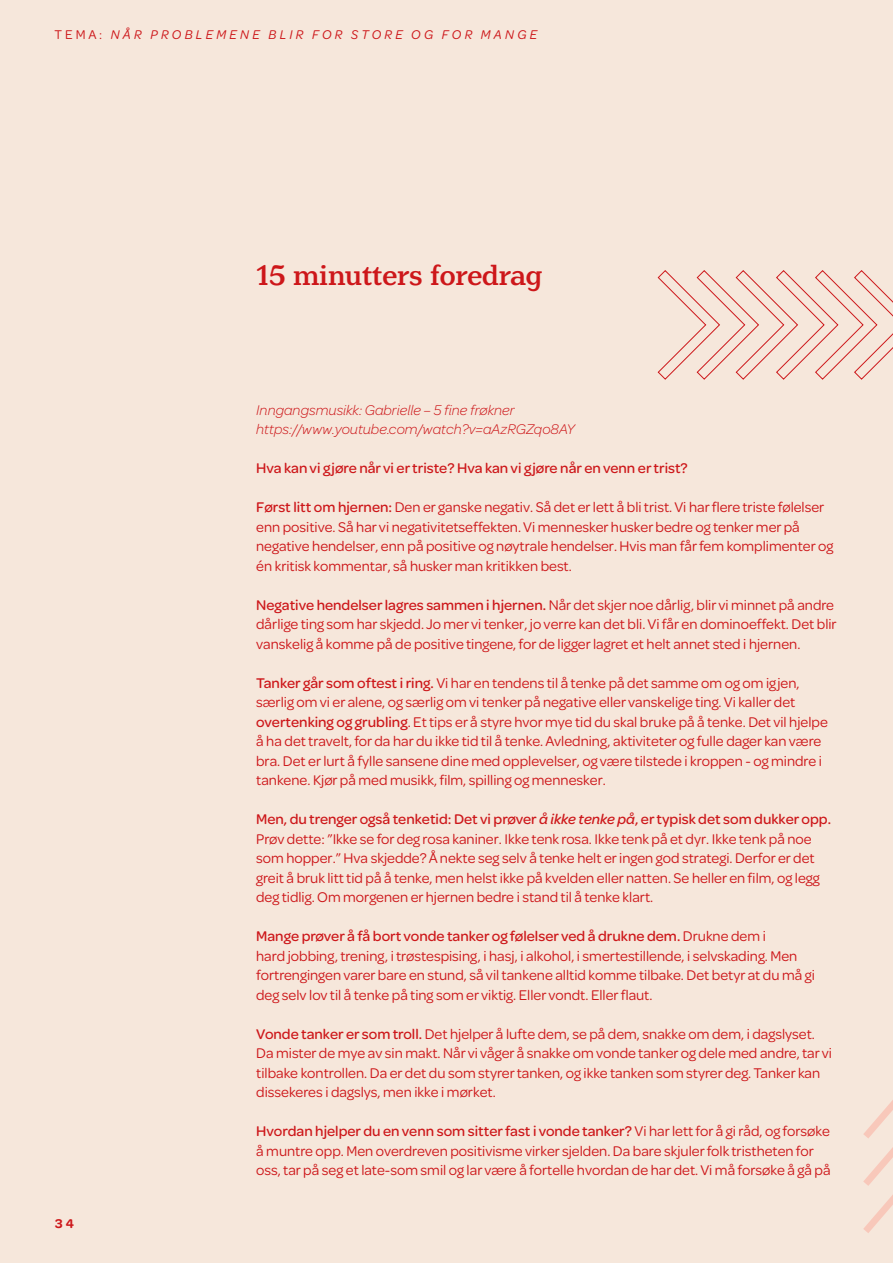
<style>
.page{position:relative;width:893px;height:1263px;background:#f6e7db}
.page>*{position:absolute;margin:0;border:0;box-sizing:border-box;transform-origin:0 0}
.t1{font:500 30px "Henriette";color:#cd171a}
.t2{font:15px/19.5px "Omnes";color:#cd171a}
.t3{font:italic 300 15px/19.5px "Omnes";color:#cd171a}
.t4{font:500 15px "Omnes";color:#cd171a}
.t5{font:italic 13.5px "Omnes";letter-spacing:.24em;color:#cd171a}
.t6{font:600 13.5px "Omnes";color:#cd171a}
.s1{font-style:normal}
.s2{font-weight:500}
.s3{font-weight:500;font-style:italic}
</style>
<div class="page">
<svg style="left:863px;top:1100px;width:30px;height:133px"></svg>
<svg style="left:658px;top:270px;width:235px;height:110px"></svg>
<p class="t5" style="left:55px;top:26px;width:484px"><span class="s1">TEMA:</span> NÅR PROBLEMENE BLIR FOR STORE OG FOR MANGE</p>
<p class="t1" style="left:256px;top:258px;width:287px">15 minutters foredrag</p>
<p class="t6" style="left:55px;top:1214px;width:20px">34</p>
<p class="t3" style="left:256px;top:399px;width:320px">Inngangsmusikk: Gabrielle – 5 fine frøkner https://www.youtube.com/watch?v=aAzRGZqo8AY</p>
<p class="t4" style="left:256px;top:458px;width:433px">Hva kan vi gjøre når vi er triste? Hva kan vi gjøre når en venn er trist?</p>
<p class="t2" style="left:256px;top:497px;width:578px"><span class="s2">Først litt om hjernen:</span> Den er ganske negativ. Så det er lett å bli trist. Vi har flere triste følelser enn positive. Så har vi negativitetseffekten. Vi mennesker husker bedre og tenker mer på negative hendelser, enn på positive og nøytrale hendelser. Hvis man får fem komplimenter og én kritisk kommentar, så husker man kritikken best.</p>
<p class="t2" style="left:256px;top:594px;width:582px"><span class="s2">Negative hendelser lagres sammen i hjernen.</span> Når det skjer noe dårlig, blir vi minnet på andre dårlige ting som har skjedd. Jo mer vi tenker, jo verre kan det bli. Vi får en dominoeffekt. Det blir vanskelig å komme på de positive tingene, for de ligger lagret et helt annet sted i hjernen.</p>
<p class="t2" style="left:256px;top:672px;width:573px"><span class="s2">Tanker går som oftest i ring.</span> Vi har en tendens til å tenke på det samme om og om igjen, særlig om vi er alene, og særlig om vi tenker på negative eller vanskelige ting. Vi kaller det <span class="s2">overtenking og grubling</span>. Et tips er å styre hvor mye tid du skal bruke på å tenke. Det vil hjelpe å ha det travelt, for da har du ikke tid til å tenke. Avledning, aktiviteter og fulle dager kan være bra. Det er lurt å fylle sansene dine med opplevelser, og være tilstede i kroppen - og mindre i tankene. Kjør på med musikk, film, spilling og mennesker.</p>
<p class="t2" style="left:256px;top:809px;width:576px"><span class="s2">Men, du trenger også tenketid: Det vi prøver</span> <span class="s3">å ikke tenke på</span><span class="s2">, er typisk det som dukker opp.<br></span>Prøv dette: ”Ikke se for deg rosa kaniner. Ikke tenk rosa. Ikke tenk på et dyr. Ikke tenk på noe som hopper.” Hva skjedde? Å nekte seg selv å tenke helt er ingen god strategi. Derfor er det greit å bruk litt tid på å tenke, men helst ikke på kvelden eller natten. Se heller en film, og legg deg tidlig. Om morgenen er hjernen bedre i stand til å tenke klart.</p>
<p class="t2" style="left:256px;top:926px;width:560px"><span class="s2">Mange prøver å få bort vonde tanker og følelser ved å drukne dem.</span> Drukne dem i<br>hard jobbing, trening, i trøstespising, i hasj, i alkohol, i smertestillende, i selvskading. Men fortrengingen varer bare en stund, så vil tankene alltid komme tilbake. Det betyr at du må gi deg selv lov til å tenke på ting som er viktig. Eller vondt. Eller flaut.</p>
<p class="t2" style="left:256px;top:1023px;width:577px"><span class="s2">Vonde tanker er som troll.</span> Det hjelper å lufte dem, se på dem, snakke om dem, i dagslyset.<br>Da mister de mye av sin makt. Når vi våger å snakke om vonde tanker og dele med andre, tar vi tilbake kontrollen. Da er det du som styrer tanken, og ikke tanken som styrer deg. Tanker kan dissekeres i dagslys, men ikke i mørket.</p>
<p class="t2" style="left:256px;top:1121px;width:576px"><span class="s2">Hvordan hjelper du en venn som sitter fast i vonde tanker?</span> Vi har lett for å gi råd, og forsøke å muntre opp. Men overdreven positivisme virker sjelden. Da bare skjuler folk tristheten for oss, tar på seg et late-som smil og lar være å fortelle hvordan de har det. Vi må forsøke å gå på</p>
</div>
